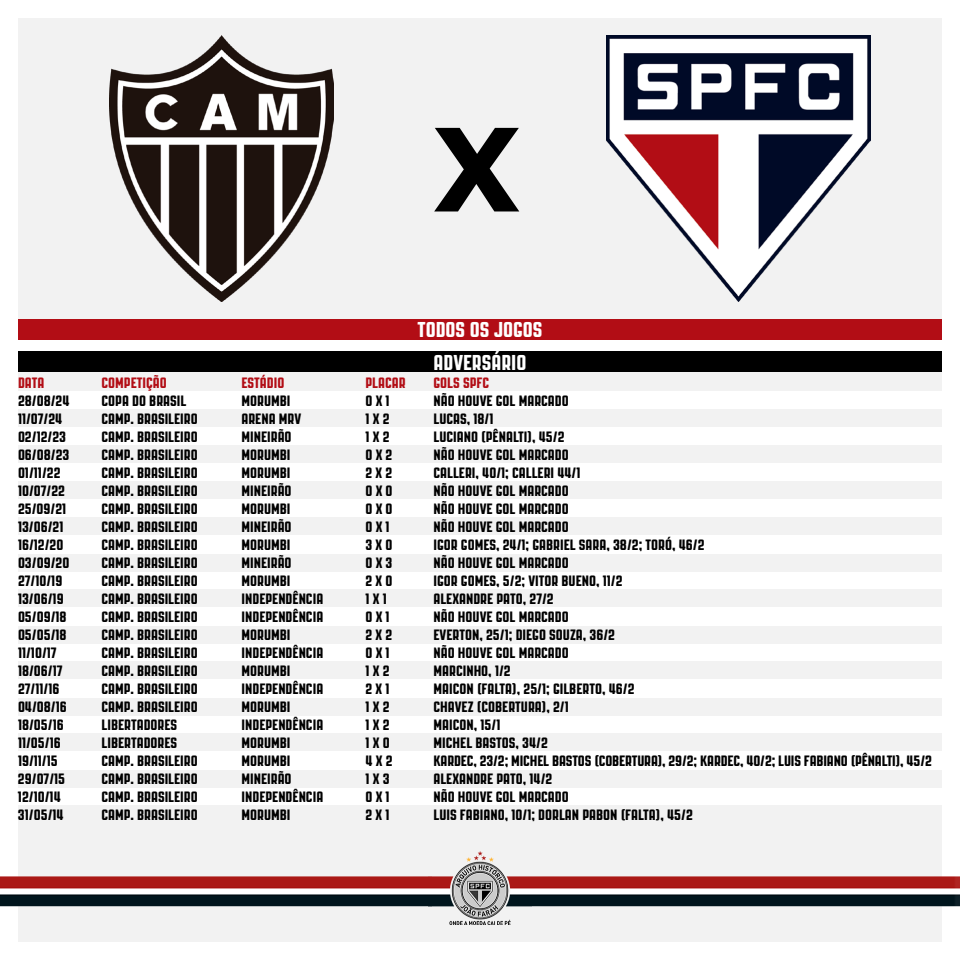
<style>
.page{position:relative;width:960px;height:960px;background:#fff}
.page>*{position:absolute;margin:0;border:0;box-sizing:border-box;transform-origin:0 0}
.t1{font:700 115px "Verdana";color:#000}
.t2{font:21.5px "PAG Revolucion";color:#fff}
.t3{font:15px "PAG Revolucion";color:#000}
.t4{font:15px "PAG Revolucion";color:#b20d15}
</style>
<div class="page">
<div style="left:18px;top:372px;width:924px;height:20px;background:#f2f2f2"></div>
<div style="left:18px;top:391px;width:924px;height:18px;background:#fff"></div>
<div style="left:18px;top:445px;width:924px;height:18px;background:#f2f2f2"></div>
<div style="left:18px;top:589px;width:924px;height:18px;background:#f2f2f2"></div>
<div style="left:18px;top:733px;width:924px;height:18px;background:#f2f2f2"></div>
<div style="left:18px;top:517px;width:924px;height:18px;background:#f2f2f2"></div>
<div style="left:18px;top:661px;width:924px;height:18px;background:#f2f2f2"></div>
<div style="left:18px;top:805px;width:924px;height:18px;background:#f2f2f2"></div>
<div style="left:18px;top:823px;width:924px;height:119px;background:#f2f2f2"></div>
<div style="left:18px;top:409px;width:924px;height:18px;background:#f2f2f2"></div>
<div style="left:18px;top:554px;width:924px;height:18px;background:#f2f2f2"></div>
<div style="left:18px;top:698px;width:924px;height:18px;background:#f2f2f2"></div>
<div style="left:18px;top:481px;width:924px;height:18px;background:#f2f2f2"></div>
<div style="left:18px;top:626px;width:924px;height:18px;background:#f2f2f2"></div>
<div style="left:18px;top:770px;width:924px;height:18px;background:#f2f2f2"></div>
<div style="left:18px;top:18px;width:924px;height:322px;background:#f2f2f2"></div>
<img style="left:0;top:852px;width:960px;height:72px">
<div style="left:18px;top:351px;width:924px;height:21px;background:#000"></div>
<div style="left:18px;top:320px;width:924px;height:20px;background:#b20d15"></div>
<img style="left:607px;top:36px;width:264px;height:266px">
<img style="left:109px;top:36px;width:224px;height:266px">
<h1 class="t1" style="left:433px;top:88px;width:89px">X</h1>
<h2 class="t2" style="left:418px;top:318px;width:126px">TODOS OS JOGOS</h2>
<h2 class="t2" style="left:434px;top:351px;width:94px">ADVERSÁRIO</h2>
<p class="t4" style="left:18px;top:374px;width:28px">DATA</p>
<p class="t4" style="left:102px;top:374px;width:67px">COMPETIÇÃO</p>
<p class="t4" style="left:242px;top:374px;width:44px">ESTÁDIO</p>
<p class="t4" style="left:366px;top:374px;width:42px">PLACAR</p>
<p class="t4" style="left:434px;top:374px;width:57px">GOLS SPFC</p>
<p class="t3" style="left:18px;top:392px;width:53px">28/08/24</p>
<p class="t3" style="left:102px;top:392px;width:86px">COPA DO BRASIL</p>
<p class="t3" style="left:242px;top:392px;width:51px">MORUMBI</p>
<p class="t3" style="left:366px;top:392px;width:26px">0 X 1</p>
<p class="t3" style="left:434px;top:392px;width:137px">NÃO HOUVE GOL MARCADO</p>
<p class="t3" style="left:18px;top:410px;width:46px">11/07/24</p>
<p class="t3" style="left:102px;top:410px;width:98px">CAMP. BRASILEIRO</p>
<p class="t3" style="left:242px;top:410px;width:61px">ARENA MRV</p>
<p class="t3" style="left:366px;top:410px;width:26px">1 X 2</p>
<p class="t3" style="left:434px;top:410px;width:62px">LUCAS, 18/1</p>
<p class="t3" style="left:18px;top:428px;width:50px">02/12/23</p>
<p class="t3" style="left:102px;top:428px;width:98px">CAMP. BRASILEIRO</p>
<p class="t3" style="left:242px;top:428px;width:52px">MINEIRÃO</p>
<p class="t3" style="left:366px;top:428px;width:26px">1 X 2</p>
<p class="t3" style="left:434px;top:428px;width:133px">LUCIANO (PÊNALTI), 45/2</p>
<p class="t3" style="left:18px;top:446px;width:53px">06/08/23</p>
<p class="t3" style="left:102px;top:446px;width:98px">CAMP. BRASILEIRO</p>
<p class="t3" style="left:242px;top:446px;width:51px">MORUMBI</p>
<p class="t3" style="left:366px;top:446px;width:28px">0 X 2</p>
<p class="t3" style="left:434px;top:446px;width:137px">NÃO HOUVE GOL MARCADO</p>
<p class="t3" style="left:18px;top:464px;width:44px">01/11/22</p>
<p class="t3" style="left:102px;top:464px;width:98px">CAMP. BRASILEIRO</p>
<p class="t3" style="left:242px;top:464px;width:51px">MORUMBI</p>
<p class="t3" style="left:366px;top:464px;width:28px">2 X 2</p>
<p class="t3" style="left:434px;top:464px;width:149px">CALLERI, 40/1; CALLERI 44/1</p>
<p class="t3" style="left:18px;top:482px;width:49px">10/07/22</p>
<p class="t3" style="left:102px;top:482px;width:98px">CAMP. BRASILEIRO</p>
<p class="t3" style="left:242px;top:482px;width:52px">MINEIRÃO</p>
<p class="t3" style="left:366px;top:482px;width:29px">0 X 0</p>
<p class="t3" style="left:434px;top:482px;width:137px">NÃO HOUVE GOL MARCADO</p>
<p class="t3" style="left:18px;top:500px;width:50px">25/09/21</p>
<p class="t3" style="left:102px;top:500px;width:98px">CAMP. BRASILEIRO</p>
<p class="t3" style="left:242px;top:500px;width:51px">MORUMBI</p>
<p class="t3" style="left:366px;top:500px;width:29px">0 X 0</p>
<p class="t3" style="left:434px;top:500px;width:137px">NÃO HOUVE GOL MARCADO</p>
<p class="t3" style="left:18px;top:518px;width:47px">13/06/21</p>
<p class="t3" style="left:102px;top:518px;width:98px">CAMP. BRASILEIRO</p>
<p class="t3" style="left:242px;top:518px;width:52px">MINEIRÃO</p>
<p class="t3" style="left:366px;top:518px;width:26px">0 X 1</p>
<p class="t3" style="left:434px;top:518px;width:137px">NÃO HOUVE GOL MARCADO</p>
<p class="t3" style="left:18px;top:536px;width:47px">16/12/20</p>
<p class="t3" style="left:102px;top:536px;width:98px">CAMP. BRASILEIRO</p>
<p class="t3" style="left:242px;top:536px;width:51px">MORUMBI</p>
<p class="t3" style="left:366px;top:536px;width:29px">3 X 0</p>
<p class="t3" style="left:434px;top:536px;width:273px">IGOR GOMES, 24/1; GABRIEL SARA, 38/2; TORÓ, 46/2</p>
<p class="t3" style="left:18px;top:554px;width:53px">03/09/20</p>
<p class="t3" style="left:102px;top:554px;width:98px">CAMP. BRASILEIRO</p>
<p class="t3" style="left:242px;top:554px;width:52px">MINEIRÃO</p>
<p class="t3" style="left:366px;top:554px;width:29px">0 X 3</p>
<p class="t3" style="left:434px;top:554px;width:137px">NÃO HOUVE GOL MARCADO</p>
<p class="t3" style="left:18px;top:572px;width:46px">27/10/19</p>
<p class="t3" style="left:102px;top:572px;width:98px">CAMP. BRASILEIRO</p>
<p class="t3" style="left:242px;top:572px;width:51px">MORUMBI</p>
<p class="t3" style="left:366px;top:572px;width:28px">2 X 0</p>
<p class="t3" style="left:434px;top:572px;width:191px">IGOR GOMES, 5/2; VITOR BUENO, 11/2</p>
<p class="t3" style="left:18px;top:590px;width:47px">13/06/19</p>
<p class="t3" style="left:102px;top:590px;width:98px">CAMP. BRASILEIRO</p>
<p class="t3" style="left:242px;top:590px;width:83px">INDEPENDÊNCIA</p>
<p class="t3" style="left:366px;top:590px;width:23px">1 X 1</p>
<p class="t3" style="left:434px;top:590px;width:122px">ALEXANDRE PATO, 27/2</p>
<p class="t3" style="left:18px;top:608px;width:50px">05/09/18</p>
<p class="t3" style="left:102px;top:608px;width:98px">CAMP. BRASILEIRO</p>
<p class="t3" style="left:242px;top:608px;width:83px">INDEPENDÊNCIA</p>
<p class="t3" style="left:366px;top:608px;width:26px">0 X 1</p>
<p class="t3" style="left:434px;top:608px;width:137px">NÃO HOUVE GOL MARCADO</p>
<p class="t3" style="left:18px;top:626px;width:50px">05/05/18</p>
<p class="t3" style="left:102px;top:626px;width:98px">CAMP. BRASILEIRO</p>
<p class="t3" style="left:242px;top:626px;width:51px">MORUMBI</p>
<p class="t3" style="left:366px;top:626px;width:28px">2 X 2</p>
<p class="t3" style="left:434px;top:626px;width:183px">EVERTON, 25/1; DIEGO SOUZA, 36/2</p>
<p class="t3" style="left:18px;top:644px;width:40px">11/10/17</p>
<p class="t3" style="left:102px;top:644px;width:98px">CAMP. BRASILEIRO</p>
<p class="t3" style="left:242px;top:644px;width:83px">INDEPENDÊNCIA</p>
<p class="t3" style="left:366px;top:644px;width:26px">0 X 1</p>
<p class="t3" style="left:434px;top:644px;width:137px">NÃO HOUVE GOL MARCADO</p>
<p class="t3" style="left:18px;top:662px;width:46px">18/06/17</p>
<p class="t3" style="left:102px;top:662px;width:98px">CAMP. BRASILEIRO</p>
<p class="t3" style="left:242px;top:662px;width:51px">MORUMBI</p>
<p class="t3" style="left:366px;top:662px;width:26px">1 X 2</p>
<p class="t3" style="left:434px;top:662px;width:79px">MARCINHO, 1/2</p>
<p class="t3" style="left:18px;top:680px;width:43px">27/11/16</p>
<p class="t3" style="left:102px;top:680px;width:98px">CAMP. BRASILEIRO</p>
<p class="t3" style="left:242px;top:680px;width:83px">INDEPENDÊNCIA</p>
<p class="t3" style="left:366px;top:680px;width:26px">2 X 1</p>
<p class="t3" style="left:434px;top:680px;width:203px">MAICON (FALTA), 25/1; GILBERTO, 46/2</p>
<p class="t3" style="left:18px;top:698px;width:50px">04/08/16</p>
<p class="t3" style="left:102px;top:698px;width:98px">CAMP. BRASILEIRO</p>
<p class="t3" style="left:242px;top:698px;width:51px">MORUMBI</p>
<p class="t3" style="left:366px;top:698px;width:26px">1 X 2</p>
<p class="t3" style="left:434px;top:698px;width:137px">CHAVEZ (COBERTURA), 2/1</p>
<p class="t3" style="left:18px;top:716px;width:47px">18/05/16</p>
<p class="t3" style="left:102px;top:716px;width:77px">LIBERTADORES</p>
<p class="t3" style="left:242px;top:716px;width:83px">INDEPENDÊNCIA</p>
<p class="t3" style="left:366px;top:716px;width:26px">1 X 2</p>
<p class="t3" style="left:434px;top:716px;width:68px">MAICON, 15/1</p>
<p class="t3" style="left:18px;top:734px;width:44px">11/05/16</p>
<p class="t3" style="left:102px;top:734px;width:77px">LIBERTADORES</p>
<p class="t3" style="left:242px;top:734px;width:51px">MORUMBI</p>
<p class="t3" style="left:366px;top:734px;width:26px">1 X 0</p>
<p class="t3" style="left:434px;top:734px;width:116px">MICHEL BASTOS, 34/2</p>
<p class="t3" style="left:18px;top:752px;width:41px">19/11/15</p>
<p class="t3" style="left:102px;top:752px;width:98px">CAMP. BRASILEIRO</p>
<p class="t3" style="left:242px;top:752px;width:51px">MORUMBI</p>
<p class="t3" style="left:366px;top:752px;width:29px">4 X 2</p>
<p class="t3" style="left:433px;top:752px;width:500px">KARDEC, 23/2; MICHEL BASTOS (COBERTURA), 29/2; KARDEC, 40/2; LUIS FABIANO (PÊNALTI), 45/2</p>
<p class="t3" style="left:18px;top:770px;width:49px">29/07/15</p>
<p class="t3" style="left:102px;top:770px;width:98px">CAMP. BRASILEIRO</p>
<p class="t3" style="left:241px;top:770px;width:52px">MINEIRÃO</p>
<p class="t3" style="left:366px;top:770px;width:26px">1 X 3</p>
<p class="t3" style="left:433px;top:770px;width:120px">ALEXANDRE PATO, 14/2</p>
<p class="t3" style="left:18px;top:788px;width:44px">12/10/14</p>
<p class="t3" style="left:102px;top:788px;width:98px">CAMP. BRASILEIRO</p>
<p class="t3" style="left:241px;top:788px;width:83px">INDEPENDÊNCIA</p>
<p class="t3" style="left:366px;top:788px;width:26px">0 X 1</p>
<p class="t3" style="left:433px;top:788px;width:137px">NÃO HOUVE GOL MARCADO</p>
<p class="t3" style="left:18px;top:806px;width:47px">31/05/14</p>
<p class="t3" style="left:102px;top:806px;width:98px">CAMP. BRASILEIRO</p>
<p class="t3" style="left:241px;top:806px;width:51px">MORUMBI</p>
<p class="t3" style="left:366px;top:806px;width:26px">2 X 1</p>
<p class="t3" style="left:433px;top:806px;width:261px">LUIS FABIANO, 10/1; DORLAN PABON (FALTA), 45/2</p>
</div>
